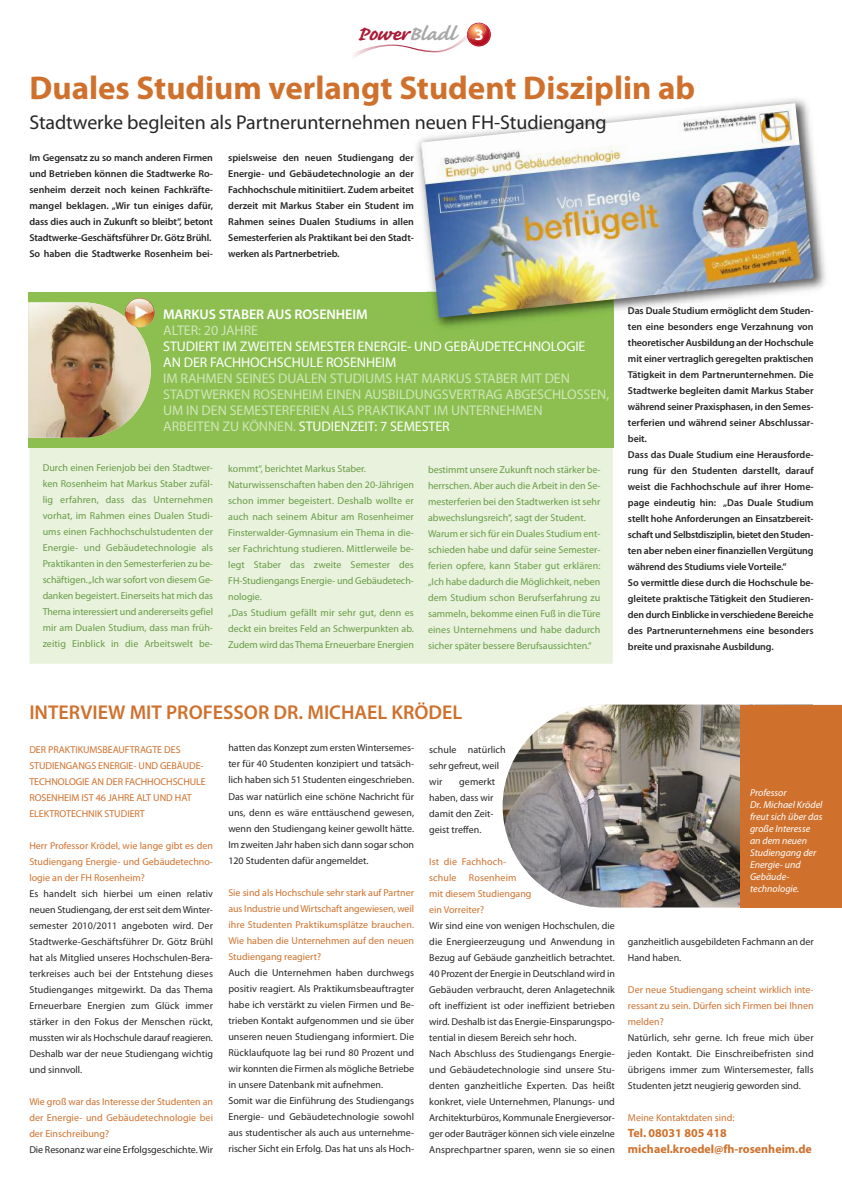
<style>
.page{position:relative;width:842px;height:1191px;background:#fff}
.page>*{position:absolute;margin:0;border:0;box-sizing:border-box;transform-origin:0 0}
.t1{font:700 33px "Myriad Pro";color:#cf712d}
.t2{font:700 25.4px "Caflisch Script";letter-spacing:-.02em;color:#a91b37;scale:1.1 1}
.t3{font:20px "Myriad Pro";letter-spacing:-.005em;color:#272627}
.t4{font:600 20px "Myriad Pro";color:#cf712d}
.t5{font:14px/16px "Myriad Pro";letter-spacing:-.005em;color:#d1e6b9}
.t6{font:14px/16px "Myriad Pro";letter-spacing:-.005em;color:#fff}
.t7{font:600 14px "Myriad Pro";letter-spacing:-.005em;color:#fff}
.t8{font:700 12px/16px "Myriad Pro";color:#cf712d}
.t9{font:10px/16px "Myriad Pro";color:#272627}
.t10{font:600 10px/16px "Myriad Pro";letter-spacing:-.01em;color:#272627}
.t11{font:10px/16px "Myriad Pro";color:#689c46}
.t12{font:10px/16px "Myriad Pro";color:#cf712d;text-align:justify}
.t13{font:italic 10px/12px "Myriad Pro";color:#fff}
.s1{color:#a9a8a9}
.s2{font-family:"Myriad Pro";font-size:16px;color:#fff}
.s3{color:#fff}
</style>
<div class="page">
<div style="left:29px;top:293px;width:584px;height:370px;background:#e8f2dc"></div>
<div style="left:28px;top:292px;width:586px;height:155px;background:#8cbf50"></div>
<svg style="left:354px;top:23px;width:137px;height:35px"></svg>
<img style="left:412px;top:98px;width:414px;height:192px">
<img style="left:435px;top:317px;width:107px;height:11px">
<img style="left:421px;top:103px;width:393px;height:214px">
<img style="left:604px;top:704px;width:136px;height:203px">
<img style="left:503px;top:704px;width:101px;height:203px">
<svg style="left:28px;top:302px;width:55px;height:136px;background:#c1a88c"></svg>
<img style="left:83px;top:302px;width:68px;height:136px">
<img style="left:125px;top:298px;width:29px;height:29px;border-radius:50%">
<div style="left:740px;top:704px;width:102px;height:203px;background:#cf712d"></div>
<h2 class="t2" style="left:357px;top:17px;width:117px">Power<span class="s1">Bladl</span> <span class="s2">3</span></h2>
<h1 class="t1" style="left:29px;top:75px;width:667px">Duales Studium verlangt Student Disziplin ab</h1>
<h3 class="t3" style="left:29px;top:115px;width:579px">Stadtwerke begleiten als Partnerunternehmen neuen FH-Studiengang</h3>
<p class="t10" style="left:29px;top:150px;width:185px">Im Gegensatz zu so manch anderen Firmen und Betrieben können die Stadtwerke Ro&shy;senheim derzeit noch keinen Fachkräfte&shy;mangel beklagen. „Wir tun einiges dafür, dass dies auch in Zukunft so bleibt“, betont Stadtwerke-Geschäftsführer Dr. Götz Brühl.<br>So haben die Stadtwerke Rosenheim bei-</p>
<p class="t10" style="left:228px;top:151px;width:187px;text-align:justify">spielsweise den neuen Studiengang der Energie- und Gebäudetechnologie an der Fachhochschule mitinitiiert. Zudem arbeitet derzeit mit Markus Staber ein Student im Rahmen seines Dualen Studiums in allen Semesterferien als Praktikant bei den Stadt&shy;werken als Partnerbetrieb.</p>
<h3 class="t7" style="left:163px;top:309px;width:206px">MARKUS STABER AUS ROSENHEIM</h3>
<h3 class="t5" style="left:163px;top:323px;width:96px">ALTER: 20 JAHRE</h3>
<h3 class="t6" style="left:163px;top:339px;width:424px">STUDIERT IM ZWEITEN SEMESTER ENERGIE- UND GEBÄUDETECHNOLOGIE<br>AN DER FACHHOCHSCHULE ROSENHEIM</h3>
<h3 class="t5" style="left:163px;top:371px;width:448px">IM RAHMEN SEINES DUALEN STUDIUMS HAT MARKUS STABER MIT DEN STADTWERKEN ROSENHEIM EINEN AUSBILDUNGSVERTRAG ABGESCHLOSSEN, UM IN DEN SEMESTERFERIEN ALS PRAKTIKANT IM UNTERNEHMEN<br>ARBEITEN ZU KÖNNEN. <span class="s3">STUDIENZEIT: 7 SEMESTER</span></h3>
<p class="t11" style="left:43px;top:461px;width:172px;text-align:justify">Durch einen Ferienjob bei den Stadtwer&shy;ken Rosenheim hat Markus Staber zufäl&shy;lig erfahren, dass das Unternehmen vorhat, im Rahmen eines Dualen Studi&shy;ums einen Fachhochschulstudenten der Energie- und Gebäudetechnologie als Praktikanten in den Semesterferien zu be&shy;schäftigen.„Ich war sofort von diesem Ge&shy;danken begeistert. Einerseits hat mich das Thema interessiert und andererseits gefiel mir am Dualen Studium, dass man früh&shy;zeitig Einblick in die Arbeitswelt be-</p>
<p class="t11" style="left:228px;top:461px;width:187px">kommt“, berichtet Markus Staber.<br>Naturwissenschaften haben den 20-Jährigen schon immer begeistert. Deshalb wollte er auch nach seinem Abitur am Rosenheimer Finsterwalder-Gymnasium ein Thema in die&shy;ser Fachrichtung studieren. Mittlerweile be&shy;legt Staber das zweite Semester des FH-Studiengangs Energie- und Gebäudetech&shy;nologie.<br>„Das Studium gefällt mir sehr gut, denn es deckt ein breites Feld an Schwerpunkten ab.<br>Zudem wird das Thema Erneuerbare Energien</p>
<p class="t11" style="left:428px;top:462px;width:174px">bestimmt unsere Zukunft noch stärker be&shy;herrschen. Aber auch die Arbeit in den Se&shy;mesterferien bei den Stadtwerken ist sehr abwechslungsreich“, sagt der Student.<br>Warum er sich für ein Duales Studium ent&shy;schieden habe und dafür seine Semester&shy;ferien opfere, kann Staber gut erklären: „Ich habe dadurch die Möglichkeit, neben dem Studium schon Berufserfahrung zu sammeln, bekomme einen Fuß in die Türe eines Unternehmens und habe dadurch sicher später bessere Berufsaussichten.“</p>
<p class="t10" style="left:628px;top:303px;width:187px">Das Duale Studium ermöglicht dem Studen&shy;ten eine besonders enge Verzahnung von theoretischer Ausbildung an der Hochschule mit einer vertraglich geregelten praktischen Tätigkeit in dem Partnerunternehmen. Die Stadtwerke begleiten damit Markus Staber während seiner Praxisphasen, in den Semes&shy;terferien und während seiner Abschlussar&shy;beit.<br>Dass das Duale Studium eine Herausforde&shy;rung für den Studenten darstellt, darauf weist die Fachhochschule auf ihrer Home&shy;page eindeutig hin: „Das Duale Studium stellt hohe Anforderungen an Einsatzbereit&shy;schaft und Selbstdisziplin, bietet den Studen&shy;ten aber neben einer finanziellenVergütung während des Studiums viele Vorteile.“<br>So vermittle diese durch die Hochschule be&shy;gleitete praktische Tätigkeit den Studieren&shy;den durch Einblicke in verschiedene Bereiche des Partnerunternehmens eine besonders breite und praxisnahe Ausbildung.</p>
<h3 class="t4" style="left:29px;top:704px;width:435px">INTERVIEW MIT PROFESSOR DR. MICHAEL KRÖDEL</h3>
<p class="t12" style="left:29px;top:743px;width:178px;text-align:left">DER PRAKTIKUMSBEAUFTRAGTE DES<br>STUDIENGANGS ENERGIE- UND GEBÄUDE-<br>TECHNOLOGIE AN DER FACHHOCHSCHULE<br>ROSENHEIM IST 46 JAHRE ALT UND HAT<br>ELEKTROTECHNIK STUDIERT</p>
<p class="t12" style="left:29px;top:838px;width:185px">Herr Professor Krödel, wie lange gibt es den Studiengang Energie- und Gebäudetechno&shy;logie an der FH Rosenheim?</p>
<p class="t9" style="left:29px;top:886px;width:185px;text-align:justify">Es handelt sich hierbei um einen relativ neuen Studiengang, der erst seit demWinter&shy;semester 2010/2011 angeboten wird. Der Stadtwerke-Geschäftsführer Dr. Götz Brühl hat als Mitglied unseres Hochschulen-Bera&shy;terkreises auch bei der Entstehung dieses Studienganges mitgewirkt. Da das Thema Erneuerbare Energien zum Glück immer stärker in den Fokus der Menschen rückt, mussten wir als Hochschule darauf reagieren.<br>Deshalb war der neue Studiengang wichtig und sinnvoll.</p>
<p class="t12" style="left:29px;top:1094px;width:185px">Wie groß war das Interesse der Studenten an der Energie- und Gebäudetechnologie bei der Einschreibung?</p>
<p class="t9" style="left:29px;top:1142px;width:185px">Die Resonanz war eine Erfolgsgeschichte.Wir</p>
<p class="t9" style="left:228px;top:741px;width:187px;text-align:justify">hatten das Konzept zum ersten Wintersemes&shy;ter für 40 Studenten konzipiert und tatsäch&shy;lich haben sich 51 Studenten eingeschrieben.<br>Das war natürlich eine schöne Nachricht für uns, denn es wäre enttäuschend gewesen, wenn den Studiengang keiner gewollt hätte.<br>Im zweiten Jahr haben sich dann sogar schon 120 Studenten dafür angemeldet.</p>
<p class="t12" style="left:228px;top:885px;width:187px">Sie sind als Hochschule sehr stark auf Partner aus Industrie undWirtschaft angewiesen, weil ihre Studenten Praktikumsplätze brauchen.<br>Wie haben die Unternehmen auf den neuen Studiengang reagiert?</p>
<p class="t9" style="left:228px;top:965px;width:187px">Auch die Unternehmen haben durchwegs positiv reagiert. Als Praktikumsbeauftragter habe ich verstärkt zu vielen Firmen und Be&shy;trieben Kontakt aufgenommen und sie über unseren neuen Studiengang informiert. Die Rücklaufquote lag bei rund 80 Prozent und wir konnten die Firmen als mögliche Betriebe in unsere Datenbank mit aufnehmen.<br>Somit war die Einführung des Studiengangs Energie- und Gebäudetechnologie sowohl aus studentischer als auch aus unternehme&shy;rischer Sicht ein Erfolg. Das hat uns als Hoch-</p>
<p class="t9" style="left:429px;top:742px;width:78px">schule natürlich sehr gefreut, weil wir</p>
<p class="t9" style="left:429px;top:774px;width:67px;text-indent:30px">gemerkt haben, dass wir damit den Zeit&shy;geist treffen.</p>
<p class="t12" style="left:429px;top:854px;width:104px;text-align:left">Ist die Fachhoch&shy;schule Rosenheim mit diesem Studiengang ein Vorreiter?</p>
<p class="t9" style="left:429px;top:918px;width:187px">Wir sind eine von wenigen Hochschulen, die die Energieerzeugung und Anwendung in Bezug auf Gebäude ganzheitlich betrachtet.<br>40 Prozent der Energie in Deutschland wird in Gebäuden verbraucht, deren Anlagetechnik oft ineffizient ist oder ineffizient betrieben wird. Deshalb ist das Energie-Einsparungspo&shy;tential in diesem Bereich sehr hoch.<br>Nach Abschluss des Studiengangs Energie&shy;und Gebäudetechnologie sind unsere Stu&shy;denten ganzheitliche Experten. Das heißt konkret, viele Unternehmen, Planungs- und Architekturbüros, Kommunale Energieversor&shy;ger oder Bauträger können sich viele einzelne Ansprechpartner sparen, wenn sie so einen</p>
<p class="t13" style="left:750px;top:787px;width:74px">Professor<br>Dr. Michael Krödel freut sich über das große Interesse an dem neuen<br>Studiengang der<br>Energie- und<br>Gebäude&shy;technologie.</p>
<p class="t9" style="left:628px;top:934px;width:187px">ganzheitlich ausgebildeten Fachmann an der<br>Hand haben.</p>
<p class="t12" style="left:628px;top:982px;width:187px">Der neue Studiengang scheint wirklich inte&shy;ressant zu sein. Dürfen sich Firmen bei Ihnen melden?</p>
<p class="t9" style="left:628px;top:1030px;width:187px;text-align:justify">Natürlich, sehr gerne. Ich freue mich über jeden Kontakt. Die Einschreibefristen sind übrigens immer zum Wintersemester, falls Studenten jetzt neugierig geworden sind.</p>
<p class="t12" style="left:628px;top:1110px;width:108px">Meine Kontaktdaten sind:</p>
<p class="t8" style="left:628px;top:1126px;width:185px">Tel. 08031 805 418 michael.kroedel@fh-rosenheim.de</p>
</div>
